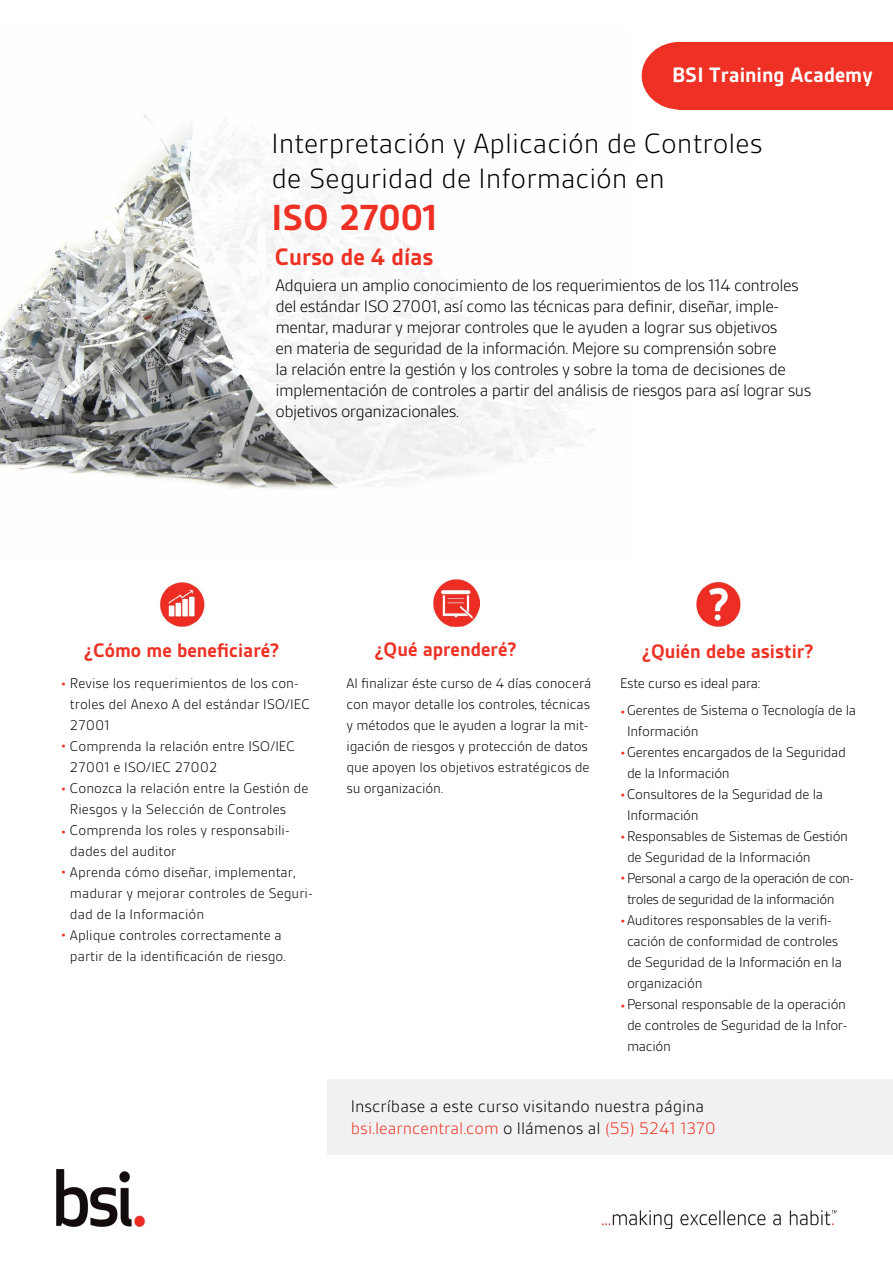
<style>
.page{position:relative;width:893px;height:1263px;background:#fff}
.page>*{position:absolute;margin:0;border:0;box-sizing:border-box;transform-origin:0 0}
.t1{font:700 39px "BSI Gesta";color:#ee3124}
.t2{font:300 30px/34.5px "BSI Gesta";color:#000}
.t3{font:700 25.5px "BSI Gesta";color:#ee3124}
.t4{font:700 22.5px "BSI Gesta";color:#fff}
.t5{font:700 21px "BSI Gesta";color:#ee3124}
.t6{font:300 18px/21px "BSI Gesta";letter-spacing:-.03em;color:#000}
.t7{font:300 18px/21.6px "BSI Gesta";color:#000}
.t8{font:300 15px/21px "BSI Gesta";letter-spacing:-.01em;color:#000}
.t9{font:300 15px/21px "BSI Gesta";letter-spacing:-.04em;color:#000}
.t10{font:300 15px "BSI Gesta";color:#ee3124}
.s1{color:#ee3124}
</style>
<div class="page">
<img style="left:0;top:114px;width:190px;height:367px">
<svg style="left:190px;top:41px;width:491px;height:448px"></svg>
<img style="left:56px;top:1170px;width:89px;height:56px">
<img style="left:602px;top:1210px;width:234px;height:18px">
<img style="left:696px;top:581px;width:45px;height:46px">
<div style="left:327px;top:1079px;width:566px;height:75px;background:#f1f1f2"></div>
<img style="left:160px;top:582px;width:45px;height:45px">
<img style="left:433px;top:579px;width:46px;height:47px">
<div style="left:679px;top:42px;width:214px;height:68px;background:#ee3124"></div>
<div style="left:642px;top:42px;width:75px;height:68px;background:#ee3124;border-radius:50%"></div>
<h3 class="t4" style="left:672px;top:63px;width:203px">BSI Training Academy</h3>
<h2 class="t2" style="left:272px;top:126px;width:492px">Interpretación y Aplicación de Controles de Seguridad de Información en</h2>
<h1 class="t1" style="left:272px;top:197px;width:168px">ISO 27001</h1>
<h3 class="t3" style="left:275px;top:244px;width:160px">Curso de 4 días</h3>
<p class="t6" style="left:275px;top:275px;width:537px">Adquiera un amplio conocimiento de los requerimientos de los 114 controles del estándar ISO 27001, así como las técnicas para definir, diseñar, imple&shy;mentar, madurar y mejorar controles que le ayuden a lograr sus objetivos<br>en materia de seguridad de la información. Mejore su comprensión sobre<br>la relación entre la gestión y los controles y sobre la toma de decisiones de implementación de controles a partir del análisis de riesgos para así lograr sus objetivos organizacionales.</p>
<h3 class="t5" style="left:84px;top:639px;width:198px">¿Cómo me beneficiaré?</h3>
<p class="t8" style="left:70px;top:672px;width:241px;text-indent:-9px"><span class="s1">•</span> Revise los requerimientos de los con&shy;troles del Anexo A del estándar ISO/IEC<br>27001</p>
<p class="t8" style="left:70px;top:735px;width:227px;text-indent:-9px"><span class="s1">•</span> Comprenda la relación entre ISO/IEC<br>27001 e ISO/IEC 27002</p>
<p class="t8" style="left:70px;top:777px;width:240px;text-indent:-9px"><span class="s1">•</span> Conozca la relación entre la Gestión de<br>Riesgos y la Selección de Controles<br>Comprenda los roles y responsabili&shy;dades del auditor</p>
<p class="t8" style="left:70px;top:861px;width:244px;text-indent:-9px"><span class="s1">•</span> Aprenda cómo diseñar, implementar, madurar y mejorar controles de Seguri&shy;dad de la Información</p>
<p class="t8" style="left:61px;top:924px;width:226px;text-align:right"><span class="s1">•</span> Aplique controles correctamente a partir de la identificación de riesgo.</p>
<p class="t10" style="left:61px;top:825px;width:7px">•</p>
<h3 class="t5" style="left:374px;top:638px;width:144px">¿Qué aprenderé?</h3>
<p class="t8" style="left:346px;top:672px;width:246px">Al finalizar éste curso de 4 días conocerá con mayor detalle los controles, técnicas y métodos que le ayuden a lograr la mit&shy;igación de riesgos y protección de datos que apoyen los objetivos estratégicos de su organización.</p>
<h3 class="t5" style="left:641px;top:640px;width:174px">¿Quién debe asistir?</h3>
<p class="t8" style="left:627px;top:670px;width:231px;line-height:27px;text-indent:-7px">Este curso es ideal para:<br>Gerentes de Sistema o Tecnología de la</p>
<p class="t8" style="left:627px;top:721px;width:73px">Información</p>
<p class="t8" style="left:627px;top:742px;width:220px;text-indent:-7px"><span class="s1">•</span>Gerentes encargados de la Seguridad de la Información</p>
<p class="t8" style="left:627px;top:784px;width:198px;text-indent:-7px"><span class="s1">•</span>Consultores de la Seguridad de la<br>Información</p>
<p class="t8" style="left:627px;top:826px;width:223px;text-indent:-7px"><span class="s1">•</span>Responsables de Sistemas de Gestión de Seguridad de la Información</p>
<p class="t9" style="left:627px;top:868px;width:229px;text-indent:-7px"><span class="s1">•</span>Personal a cargo de la operación de con&shy;troles de seguridad de la información</p>
<p class="t8" style="left:627px;top:910px;width:222px;text-indent:-7px"><span class="s1">•</span>Auditores responsables de la verifi&shy;cación de conformidad de controles de Seguridad de la Información en la organización<br>Personal responsable de la operación de controles de Seguridad de la Infor&shy;mación</p>
<p class="t10" style="left:620px;top:705px;width:7px">•</p>
<p class="t10" style="left:620px;top:999px;width:7px">•</p>
<p class="t7" style="left:351px;top:1096px;width:367px">Inscríbase a este curso visitando nuestra página <span class="s1">bsi.learncentral.com</span> o llámenos al <span class="s1">(55) 5241 1370</span></p>
</div>
